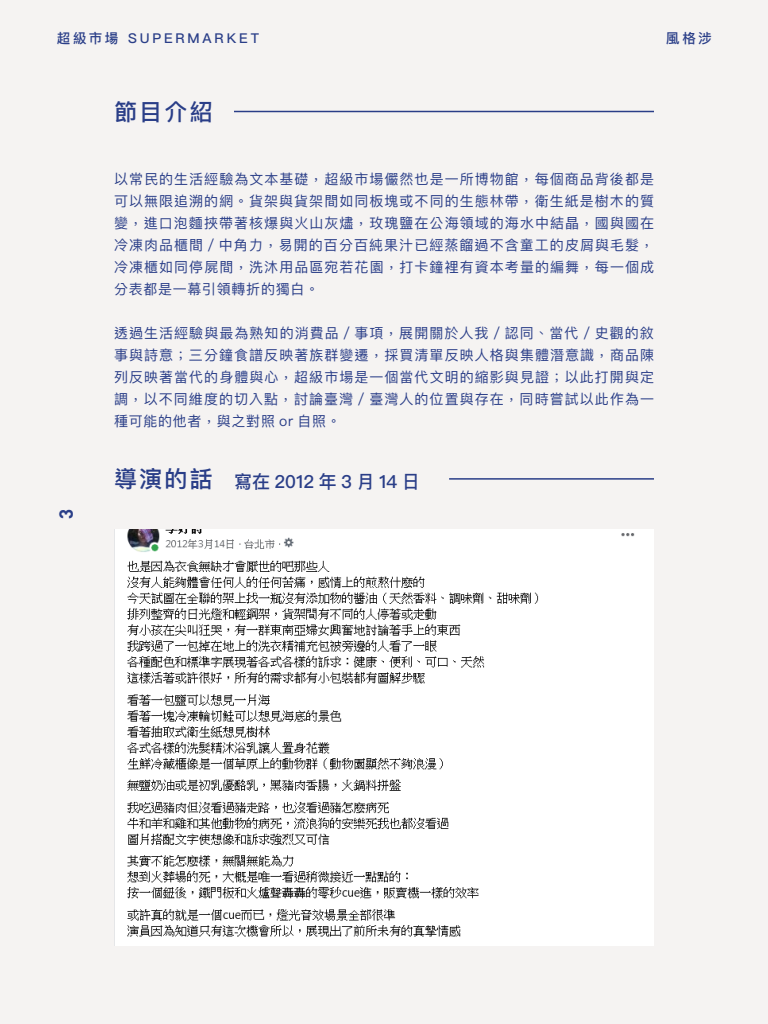
<style>
.page{position:relative;width:768px;height:1024px;background:#f5f3f2}
.page>*{position:absolute;margin:0;border:0;box-sizing:border-box;transform-origin:0 0}
.t1{font:500 23px "Ping Fang TC";color:#2a3e88}
.t2{font:19px "DIN Bold Alternate";color:#2a3e88}
.t3{font:500 18px "Ping Fang TC";color:#2a3e88}
.t4{font:14px/22px "Ping Fang TC";letter-spacing:.075em;color:#2a3e88;text-align:justify}
.t5{font:500 13.5px "Ping Fang SC";letter-spacing:.205em;color:#2a3e88}
.s1{font-size:23px}
</style>
<div class="page">
<hr style="left:449px;top:478px;width:205px;height:2px;background:#2a3e88">
<hr style="left:234px;top:111px;width:420px;height:1px;background:#2a3e88">
<img style="left:114px;top:529px;width:540px;height:416px">
<p class="t5" style="left:57px;top:29px;width:204px">超級市場 SUPERMARKET</p>
<p class="t5" style="left:666px;top:29px;width:47px">風格涉</p>
<h1 class="t1" style="left:114px;top:97px;width:100px">節目介紹</h1>
<p class="t4" style="left:114px;top:168px;width:542px">以常民的生活經驗為文本基礎，超級市場儼然也是一所博物館，每個商品背後都是可以無限追溯的網。貨架與貨架間如同板塊或不同的生態林帶，衛生紙是樹木的質變，進口泡麵挾帶著核爆與火山灰燼，玫瑰鹽在公海領域的海水中結晶，國與國在冷凍肉品櫃間 / 中角力，易開的百分百純果汁已經蒸餾過不含童工的皮屑與毛髮，冷凍櫃如同停屍間，洗沐用品區宛若花園，打卡鐘裡有資本考量的編舞，每一個成分表都是一幕引領轉折的獨白。</p>
<p class="t4" style="left:114px;top:322px;width:542px">透過生活經驗與最為熟知的消費品 / 事項，展開關於人我／認同、當代／史觀的敘事與詩意；三分鐘食譜反映著族群變遷，採買清單反映人格與集體潛意識，商品陳列反映著當代的身體與心，超級市場是一個當代文明的縮影與見證；以此打開與定調，以不同維度的切入點，討論臺灣／臺灣人的位置與存在，同時嘗試以此作為一種可能的他者，與之對照 or 自照。</p>
<h2 class="t2" style="left:52px;top:519px;width:12px;rotate:-90deg">3</h2>
<p class="t3" style="left:114px;top:470px;width:307px"><span class="s1">導演的話</span> 寫在 2012 年 3 月 14 日</p>
</div>
